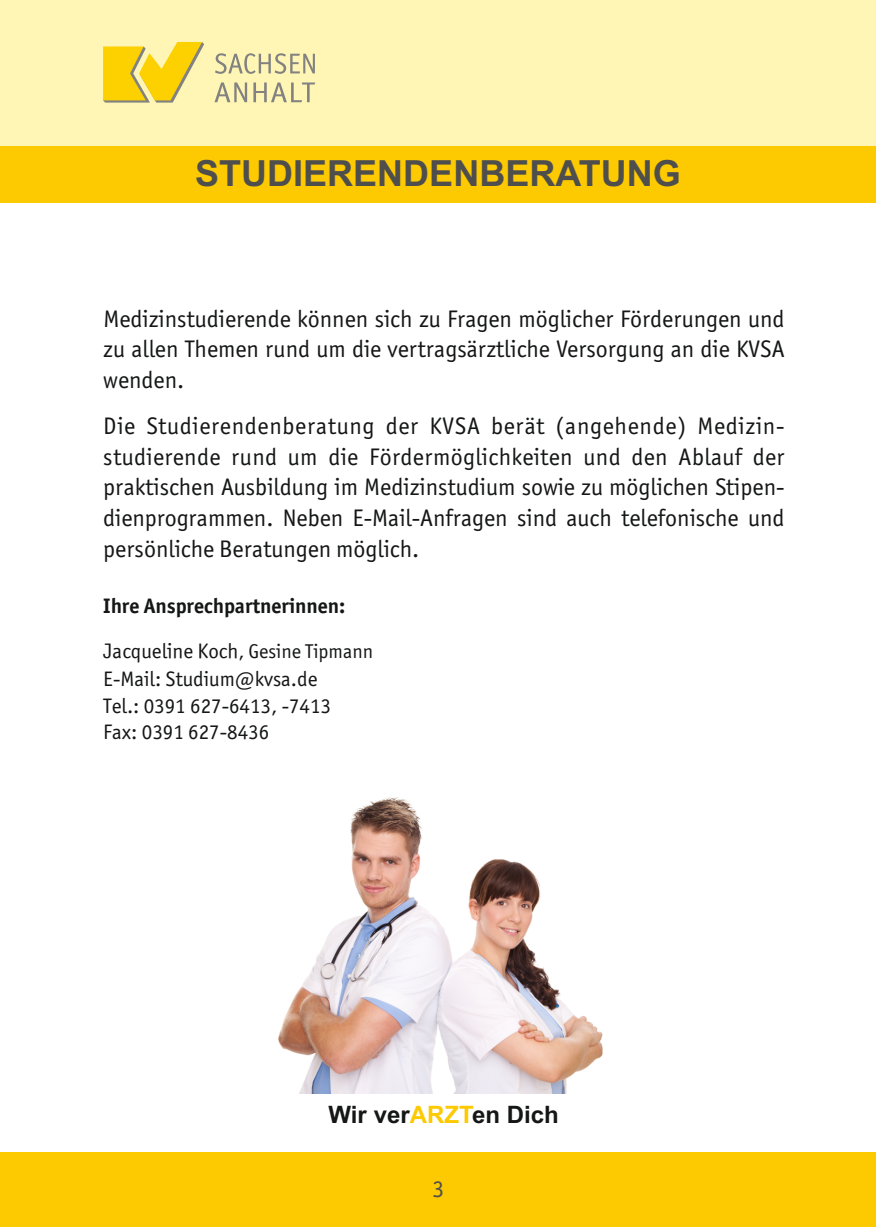
<style>
.page{position:relative;width:876px;height:1227px;background:#fff}
.page>*{position:absolute;margin:0;border:0;box-sizing:border-box;transform-origin:0 0}
.t1{font:700 36px "Arial";color:#4e4e4d}
.t2{font:24px/30.6px "Officina Sans ITCTT Book";color:#151616;text-align:justify}
.t3{font:700 24px "Arial";color:#151616}
.t4{font:24px "Officina Sans ITCTT Book";color:#4e4e4d}
.t5{font:21px/26.8px "Officina Sans ITCTT Book";color:#151616}
.t6{font:21px "Officina Sans ITCTT";color:#151515}
.t7{font:21px "Officina Sans ITCTT Bold";color:#151616}
.s1{font-family:"Officina Sans ITCTT Book";font-size:20px;color:#151616}
.s2{color:#fdc900}
</style>
<div class="page">
<img style="left:278px;top:797px;width:325px;height:296px">
<div style="left:0;top:0;width:875px;height:147px;background:#fff5b4"></div>
<svg style="left:214px;top:82px;width:33px;height:20px"></svg>
<svg style="left:253px;top:82px;width:62px;height:20px"></svg>
<svg style="left:215px;top:53px;width:100px;height:21px"></svg>
<svg style="left:103px;top:42px;width:101px;height:61px"></svg>
<div style="left:0;top:146px;width:875px;height:57px;background:#fdc900"></div>
<div style="left:0;top:1152px;width:875px;height:75px;background:#fdc900"></div>
<h1 class="t1" style="left:195px;top:160px;width:487px">STUDIERENDENBERATUNG</h1>
<p class="t2" style="left:103px;top:305px;width:682px">Medizinstudierende können sich zu Fragen möglicher Förderungen und zu allen Themen rund um die vertragsärztliche Versorgung an die KVSA wenden.</p>
<p class="t2" style="left:103px;top:412px;width:682px">Die Studierendenberatung der KVSA berät (angehende) Medizin&shy;studierende rund um die Fördermöglichkeiten und den Ablauf der praktischen Ausbildung im Medizinstudium sowie zu möglichen Stipen&shy;dienprogrammen. Neben E-Mail-Anfragen sind auch telefonische und persönliche Beratungen möglich.</p>
<p class="t7" style="left:103px;top:597px;width:243px">Ihre Ansprechpartnerinnen:</p>
<p class="t6" style="left:103px;top:639px;width:271px">Jacqueline Koch<span class="s1">, Gesine Tipmann</span></p>
<p class="t5" style="left:103px;top:666px;width:229px">E-Mail: Studium@kvsa.de<br>Tel.: 0391 627-6413, -7413<br>Fax: 0391 627-8436</p>
<p class="t3" style="left:328px;top:1105px;width:232px">Wir ver<span class="s2">ARZT</span>en Dich</p>
<p class="t4" style="left:432px;top:1179px;width:13px">3</p>
</div>
